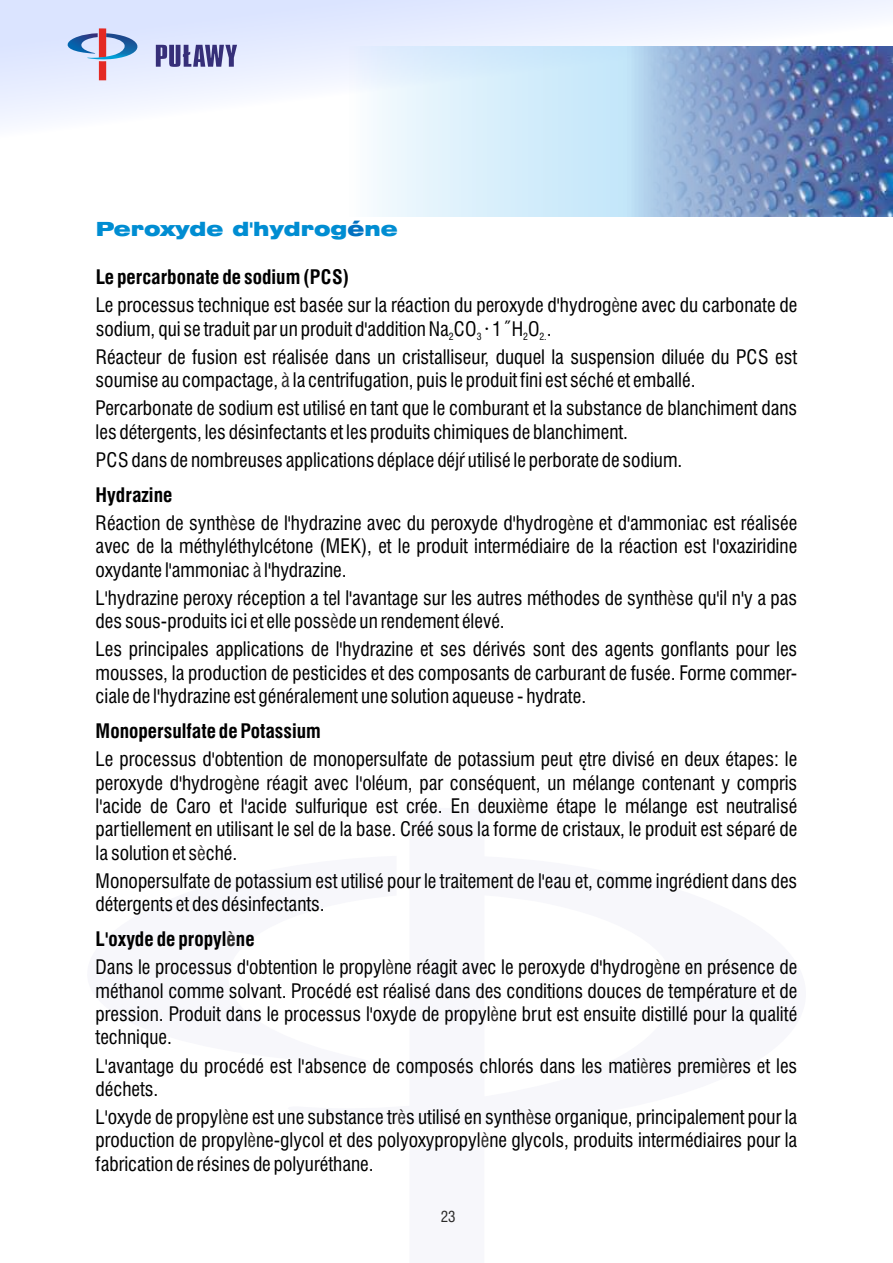
<style>
.page{position:relative;width:893px;height:1263px;background:#fff}
.page>*{position:absolute;margin:0;border:0;box-sizing:border-box;transform-origin:0 0}
.t1{font:condensed 19.5px/23.4px "Swiss 721";color:#000}
.t2{font:700 condensed 19.5px "Swiss 721";color:#000}
.t3{font:19.5px "Swiss 721 Blk Ex AT";color:#008dd2}
.t4{font:condensed 15px "Swiss 721";color:#2b2a29}
.t5{font:condensed 9.75px "Swiss 721";color:#000}
.s1{color:#0070c0}
.s2{font-weight:700}
.s3{color:#2b2a29}
.s4{font-weight:700;color:#2b2a29}
</style>
<div class="page">
<svg style="left:0;top:0;width:893px;height:124px;fill:#eaefff"></svg>
<svg style="left:347px;top:47px;width:295px;height:170px;background:#d8eefb"></svg>
<img style="left:642px;top:47px;width:251px;height:170px">
<svg style="left:156px;top:45px;width:81px;height:22px;background:#7775ab"></svg>
<svg style="left:51px;top:28px;width:96px;height:52px;background:#c6c9e3"></svg>
<p class="t3" style="left:96px;top:221px;width:303px">Peroxyde d'hydrog<span class="s1">é</span>ne</p>
<p class="t1" style="left:96px;top:265px;width:703px;line-height:28px"><span class="s2">Le percarbonate de sodium (PCS)<br></span>Le processus technique est basée sur la réaction du peroxyde d'hydrog<span class="s3">è</span>ne avec du carbonate de</p>
<p class="t1" style="left:96px;top:319px;width:457px">sodium, qui se traduit par un produit d'addition Na CO · 1˝H O .</p>
<p class="t5" style="left:449px;top:332px;width:6px">2</p>
<p class="t5" style="left:477px;top:332px;width:6px">3</p>
<p class="t5" style="left:523px;top:332px;width:25px">2 2.</p>
<p class="t1" style="left:96px;top:347px;width:703px">Réacteur de fusion est réalisée dans un cristalliseur, duquel la suspension diluée du PCS est soumise au compactage, <span class="s3">à</span> la centrifugation, puis le produit fini est séché et emballé.</p>
<p class="t1" style="left:96px;top:399px;width:703px">Percarbonate de sodium est utilisé en tant que le comburant et la substance de blanchiment dans les détergents, les désinfectants et les produits chimiques de blanchiment.</p>
<p class="t1" style="left:96px;top:450px;width:588px">PCS dans de nombreuses applications déplace déjŕ utilisé le perborate de sodium.</p>
<p class="t1" style="left:96px;top:483px;width:703px;line-height:28px"><span class="s2">Hydrazine<br></span>Réaction de synth<span class="s3">è</span>se de l'hydrazine avec du peroxyde d'hydrog<span class="s3">è</span>ne et d'ammoniac est réalisée</p>
<p class="t1" style="left:96px;top:537px;width:703px">avec de la méthyléthylcétone (MEK), et le produit intermédiaire de la réaction est l'oxaziridine oxydante l'ammoniac <span class="s3">à</span> l'hydrazine.</p>
<p class="t1" style="left:96px;top:588px;width:703px">L'hydrazine peroxy réception a tel l'avantage sur les autres méthodes de synth<span class="s3">è</span>se qu'il n'y a pas des sous-produits ici et elle poss<span class="s3">è</span>de un rendement élevé.</p>
<p class="t1" style="left:96px;top:640px;width:703px;text-align:justify">Les principales applications de l'hydrazine et ses dérivés sont des agents gonflants pour les mousses, la production de pesticides et des composants de carburant de fusée. Forme commer&shy;ciale de l'hydrazine est généralement une solution aqueuse - hydrate.</p>
<p class="t2" style="left:96px;top:723px;width:227px">Monopersulfate de Potassium</p>
<p class="t1" style="left:96px;top:749px;width:703px;text-align:justify">Le processus d'obtention de monopersulfate de potassium peut ętre divisé en deux étapes: le peroxyde d'hydrog<span class="s3">è</span>ne réagit avec l'oléum, par conséquent, un mélange contenant y compris l'acide de Caro et l'acide sulfurique est crée. En deuxi<span class="s3">è</span>me étape le mélange est neutralisé partiellement en utilisant le sel de la base. Créé sous la forme de cristaux, le produit est séparé de la solution et s<span class="s3">è</span>ché.</p>
<p class="t1" style="left:96px;top:871px;width:703px">Monopersulfate de potassium est utilisé pour le traitement de l'eau et, comme ingrédient dans des détergents et des désinfectants.</p>
<p class="t1" style="left:96px;top:927px;width:703px;line-height:28px"><span class="s2">L'oxyde de propyl</span><span class="s4">è</span><span class="s2">ne<br></span>Dans le processus d'obtention le propyl<span class="s3">è</span>ne réagit avec le peroxyde d'hydrog<span class="s3">è</span>ne en présence de</p>
<p class="t1" style="left:96px;top:981px;width:703px;text-align:justify">méthanol comme solvant. Procédé est réalisé dans des conditions douces de température et de pression. Produit dans le processus l'oxyde de propyl<span class="s3">è</span>ne brut est ensuite distillé pour la qualité technique.</p>
<p class="t1" style="left:96px;top:1056px;width:703px">L'avantage du procédé est l'absence de composés chlorés dans les mati<span class="s3">è</span>res premi<span class="s3">è</span>res et les déchets.</p>
<p class="t1" style="left:96px;top:1107px;width:703px;text-align:justify">L'oxyde de propyl<span class="s3">è</span>ne est une substance tr<span class="s3">è</span>s utilisé en synth<span class="s3">è</span>se organique, principalement pour la production de propyl<span class="s3">è</span>ne-glycol et des polyoxypropyl<span class="s3">è</span>ne glycols, produits intermédiaires pour la fabrication de résines de polyuréthane.</p>
<p class="t4" style="left:441px;top:1211px;width:16px">23</p>
</div>
